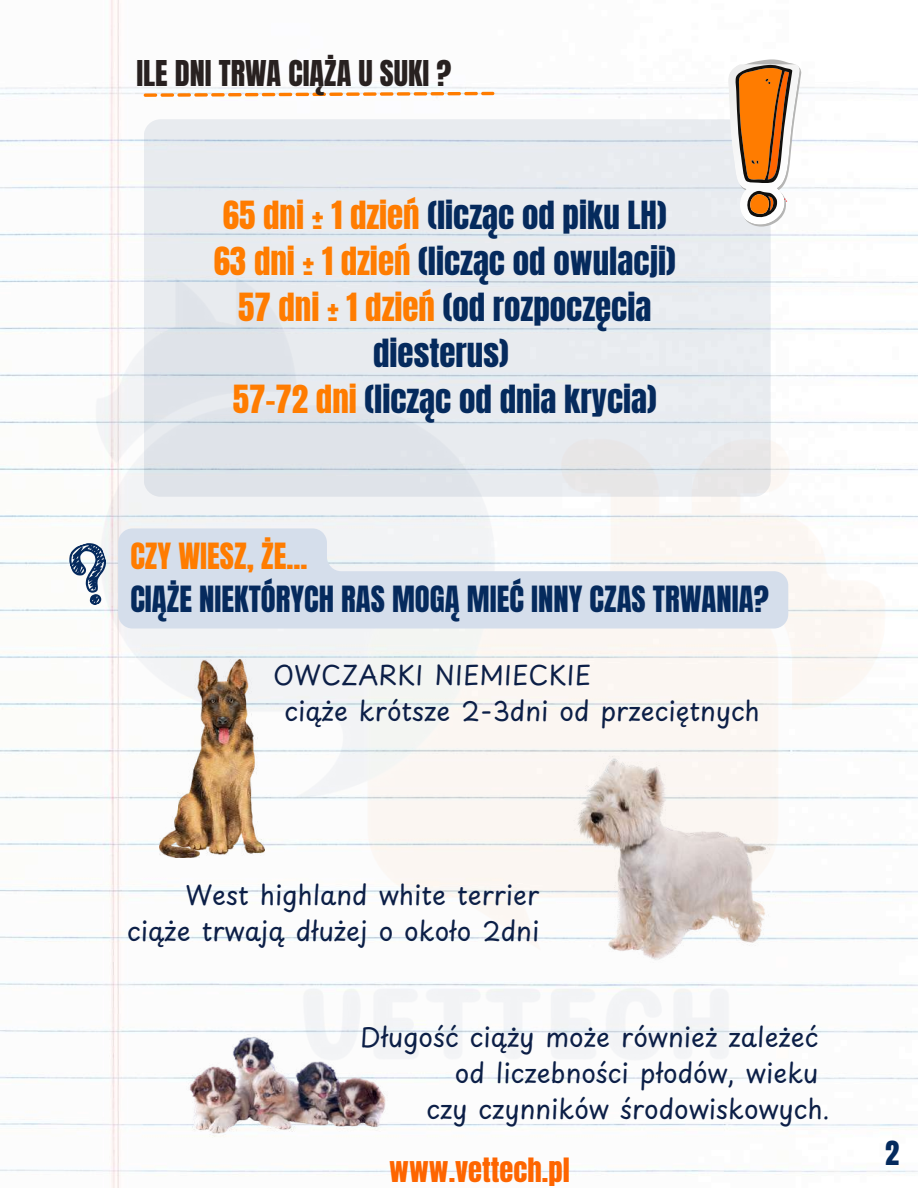
<style>
.page{position:relative;width:918px;height:1188px;background:#fff}
.page>*{position:absolute;margin:0;border:0;box-sizing:border-box;transform-origin:0 0}
.t1{font:33px/46.2px "Anton";color:#052a5d;text-align:center}
.t2{font:30.75px "Anton";color:#052a5d}
.t3{font:30.75px "Anton";color:#ff7c00}
.t4{font:30.3px "Anton";color:#282120}
.t5{font:28.5px "Anton";color:#fe6500}
.t6{font:28.5px "Anton";color:#042a5d}
.t7{font:26.1px/36px "Playpen Sans";color:#0c1f47}
.s1{color:#ff7c00}
</style>
<div class="page">
<img style="left:0;top:0;width:918px;height:1188px">
<img style="left:59px;top:232px;width:859px;height:864px">
<svg style="left:144px;top:92px;width:350px;height:5px"></svg>
<div style="left:144px;top:119px;width:627px;height:378px;background:#e8ebef;border-radius:17px"></div>
<svg style="left:730px;top:59px;width:71px;height:168px"></svg>
<img style="left:160px;top:659px;width:104px;height:198px">
<img style="left:539px;top:750px;width:252px;height:213px">
<img style="left:181px;top:1022px;width:208px;height:122px">
<svg style="left:118px;top:528px;width:670px;height:101px;fill:#d5deeb"></svg>
<svg style="left:65px;top:539px;width:53px;height:70px"></svg>
<p class="t4" style="left:136px;top:51px;width:316px">ILE DNI TRWA CIĄŻA U SUKI ?</p>
<p class="t1" style="left:214px;top:192px;width:464px"><span class="s1">65 dni ± 1 dzień</span> (licząc od piku LH)<br><span class="s1">63 dni ± 1 dzień</span> (licząc od owulacji)<br><span class="s1">57 dni ± 1 dzień</span> (od rozpoczęcia diesterus)<br><span class="s1">57-72 dni</span> (licząc od dnia krycia)</p>
<p class="t3" style="left:130px;top:534px;width:179px">CZY WIESZ, ŻE...</p>
<p class="t2" style="left:130px;top:577px;width:640px">CIĄŻE NIEKTÓRYCH RAS MOGĄ MIEĆ INNY CZAS TRWANIA?</p>
<p class="t7" style="left:284px;top:656px;width:477px;text-indent:-11px">OWCZARKI NIEMIECKIE<br>ciąże krótsze 2-3dni od przeciętnych</p>
<p class="t7" style="left:127px;top:876px;width:414px;text-align:right">West highland white terrier ciąże trwają dłużej o około 2dni</p>
<p class="t7" style="left:360px;top:1018px;width:458px">Długość ciąży może również zależeć</p>
<p class="t7" style="left:455px;top:1054px;width:365px">od liczebności płodów, wieku</p>
<p class="t7" style="left:427px;top:1090px;width:405px">czy czynników środowiskowych.</p>
<p class="t5" style="left:389px;top:1149px;width:182px">www.vettech.pl</p>
<p class="t6" style="left:885px;top:1133px;width:16px">2</p>
</div>
